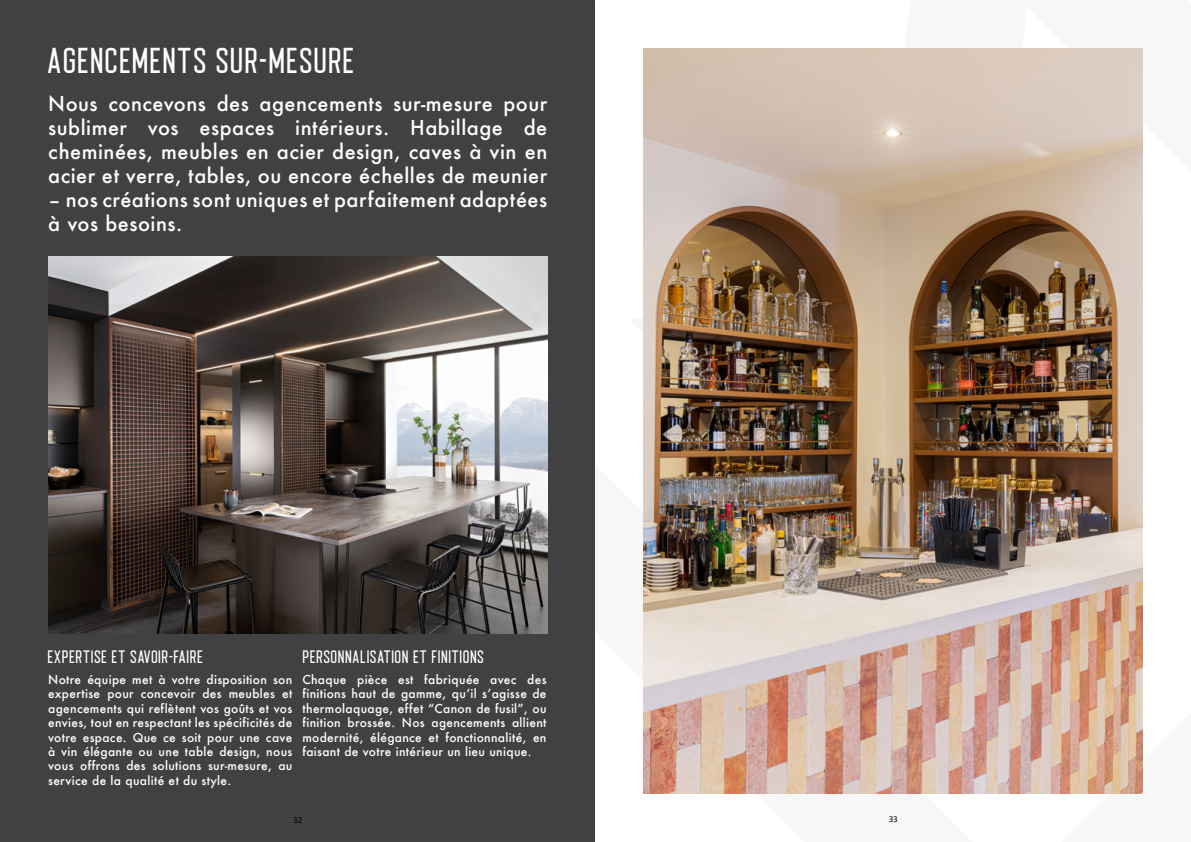
<style>
.page{position:relative;width:1191px;height:842px;background:#fff}
.page>*{position:absolute;margin:0;border:0;box-sizing:border-box;transform-origin:0 0}
.t1{font:36px "Voltage";letter-spacing:.05em;color:#fff}
.t2{font:500 20px/24px "Futura";letter-spacing:.025em;color:#fff;text-align:justify}
.t3{font:18px "Voltage";letter-spacing:.05em;color:#fff}
.t4{font:500 12px/14.4px "Futura";letter-spacing:.025em;color:#fff;text-align:justify}
.t5{font:9px "Calibri";color:#000}
</style>
<div class="page">
<img style="left:0;top:0;width:1143px;height:842px">
<img style="left:643px;top:48px;width:499px;height:746px">
<h1 class="t1" style="left:48px;top:42px;width:308px">AGENCEMENTS SUR-MESURE</h1>
<h2 class="t2" style="left:48px;top:92px;width:500px">Nous concevons des agencements sur-mesure pour sublimer vos espaces intérieurs. Habillage de cheminées, meubles en acier design, caves à vin en acier et verre, tables, ou encore échelles de meunier</h2>
<h2 class="t2" style="left:48px;top:188px;width:500px">– nos créations sont uniques et parfaitement adaptées à vos besoins.</h2>
<h3 class="t3" style="left:48px;top:648px;width:156px">EXPERTISE ET SAVOIR-FAIRE</h3>
<h3 class="t3" style="left:303px;top:648px;width:183px">PERSONNALISATION ET FINITIONS</h3>
<p class="t4" style="left:302px;top:672px;width:246px">Chaque pièce est fabriquée avec des finitions haut de gamme, qu’il s’agisse de thermolaquage, effet “Canon de fusil”, ou finition brossée. Nos agencements allient modernité, élégance et fonctionnalité, en faisant de votre intérieur un lieu unique.</p>
<p class="t4" style="left:48px;top:672px;width:246px">Notre équipe met à votre disposition son expertise pour concevoir des meubles et agencements qui reflètent vos goûts et vos envies, tout en respectant les spécificités de votre espace. Que ce soit pour une cave à vin élégante ou une table design, nous vous offrons des solutions sur-mesure, au service de la qualité et du style.</p>
<p class="t5" style="left:293px;top:814px;width:11px">32</p>
<p class="t5" style="left:888px;top:813px;width:11px">33</p>
</div>
